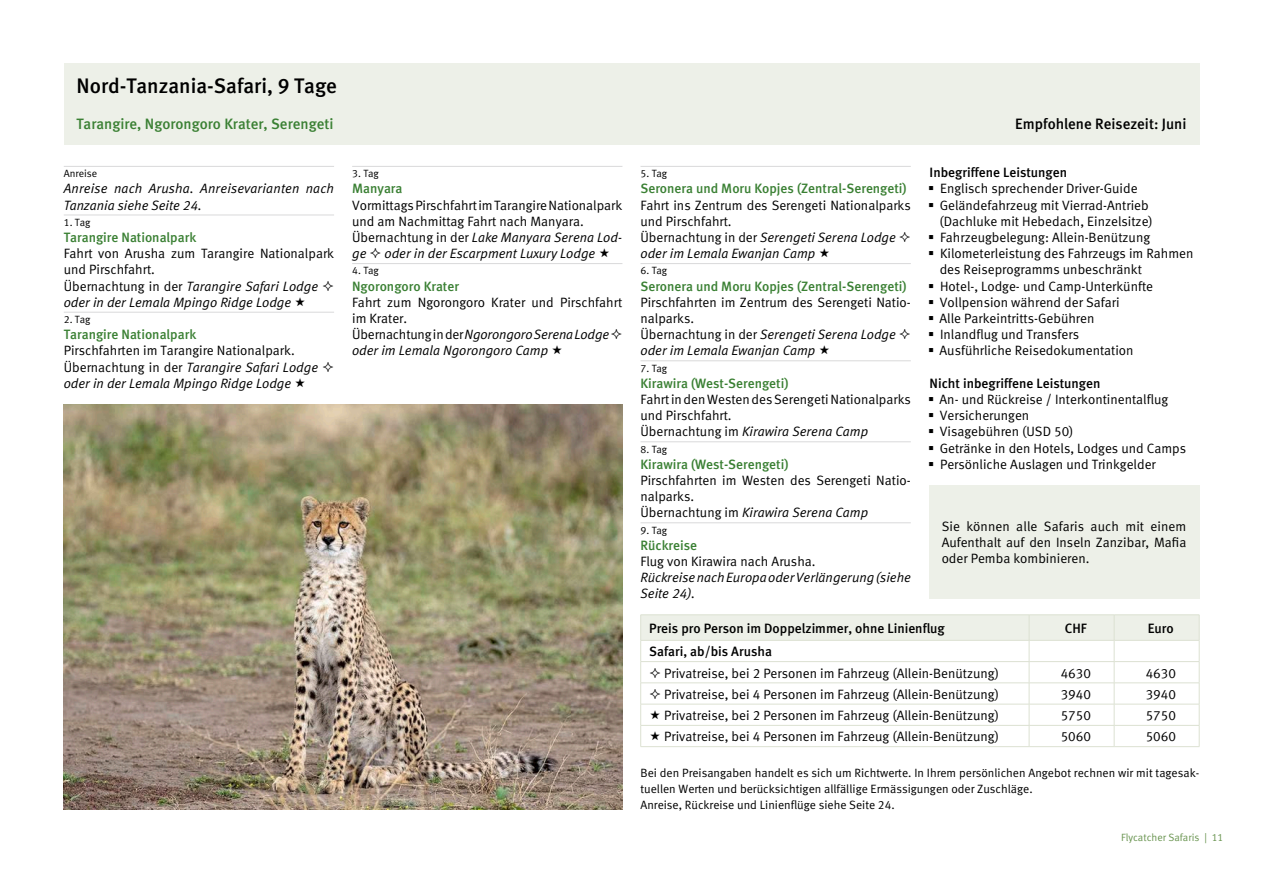
<style>
.page{position:relative;width:1263px;height:893px;background:#fff}
.page>*{position:absolute;margin:0;border:0;box-sizing:border-box;transform-origin:0 0}
.t1{font:21px "Meta Medium LF";color:#000}
.t2{font:15px "Meta Medium LF";color:#3a8033}
.t3{font:15px "Meta Medium LF";color:#000}
.t4{font:13.5px/16.2px "Meta Normal LF";color:#000}
.t5{font:13.5px "Meta Medium LF";color:#3a8033}
.t6{font:italic 13.5px/16.2px "Meta Normal LF";color:#000}
.t7{font:13.5px "Meta Medium LF";color:#000}
.t8{font:12px/16.2px "Meta Normal LF";color:#000}
.t9{font:10.5px "Meta Normal LF";color:#000}
.t10{font:10.5px "Meta Normal LF";color:#6a9551}
.s1{font-style:italic}
</style>
<div class="page">
<hr style="left:640px;top:166px;width:271px;height:1px;background:#d9d9da">
<hr style="left:640px;top:263px;width:271px;height:1px;background:#d9d9da">
<hr style="left:640px;top:361px;width:271px;height:1px;background:#d9d9da">
<hr style="left:640px;top:442px;width:271px;height:1px;background:#d9d9da">
<hr style="left:640px;top:523px;width:271px;height:1px;background:#d9d9da">
<div style="left:64px;top:64px;width:1135px;height:81px;background:#edf0e8"></div>
<hr style="left:64px;top:166px;width:270px;height:1px;background:#d9d9da">
<hr style="left:64px;top:215px;width:270px;height:1px;background:#d9d9da">
<hr style="left:64px;top:312px;width:270px;height:1px;background:#d9d9da">
<hr style="left:352px;top:166px;width:270px;height:1px;background:#d9d9da">
<hr style="left:352px;top:263px;width:270px;height:1px;background:#d9d9da">
<hr style="left:1029px;top:746px;width:85px;height:1px;background:#dce1d2">
<hr style="left:1114px;top:746px;width:85px;height:1px;background:#dce1d2">
<hr style="left:640px;top:746px;width:389px;height:1px;background:#dce1d2">
<div style="left:929px;top:485px;width:270px;height:113px;background:#edf0e8"></div>
<img style="left:64px;top:404px;width:558px;height:405px">
<svg style="left:640px;top:615px;width:560px;height:131px"></svg>
<h1 class="t1" style="left:77px;top:74px;width:262px">Nord-Tanzania-Safari, 9 Tage</h1>
<p class="t2" style="left:77px;top:115px;width:258px">Tarangire, Ngorongoro Krater, Serengeti</p>
<p class="t3" style="left:1015px;top:115px;width:173px">Empfohlene Reisezeit: Juni</p>
<p class="t9" style="left:64px;top:167px;width:35px">Anreise</p>
<p class="t6" style="left:64px;top:180px;width:272px">Anreise nach Arusha. Anreisevarianten nach<br>Tanzania siehe Seite 24.</p>
<p class="t9" style="left:64px;top:216px;width:28px">1. Tag</p>
<p class="t5" style="left:64px;top:229px;width:134px">Tarangire Nationalpark</p>
<p class="t4" style="left:64px;top:245px;width:272px">Fahrt von Arusha zum Tarangire Nationalpark und Pirschfahrt.<br>Übernachtung in der <span class="s1">Tarangire Safari Lodge oder in der Lemala Mpingo Ridge Lodge</span></p>
<p class="t9" style="left:64px;top:313px;width:28px">2. Tag</p>
<p class="t5" style="left:64px;top:327px;width:134px">Tarangire Nationalpark</p>
<p class="t4" style="left:64px;top:342px;width:256px">Pirschfahrten im Tarangire Nationalpark.<br>Übernachtung in der <span class="s1">Tarangire Safari Lodge oder in der Lemala Mpingo Ridge Lodge</span></p>
<p class="t7" style="left:929px;top:165px;width:139px">Inbegriffene Leistungen</p>
<p class="t4" style="left:939px;top:180px;width:256px">Englisch sprechender Driver-Guide Geländefahrzeug mit Vierrad-Antrieb (Dachluke mit Hebedach, Einzelsitze)<br>Fahrzeugbelegung: Allein-Benützung Kilometerleistung des Fahrzeugs im Rahmen des Reiseprogramms unbeschränkt<br>Hotel-, Lodge- und Camp-Unterkünfte Vollpension während der Safari<br>Alle Parkeintritts-Gebühren<br>Inlandflug und Transfers<br>Ausführliche Reisedokumentation</p>
<p class="t7" style="left:930px;top:375px;width:172px">Nicht inbegriffene Leistungen</p>
<p class="t4" style="left:939px;top:391px;width:248px">An- und Rückreise / Interkontinentalflug<br>Versicherungen<br>Visagebühren (USD 50)<br>Getränke in den Hotels, Lodges und Camps<br>Persönliche Auslagen und Trinkgelder</p>
<p class="t9" style="left:352px;top:167px;width:28px">3. Tag</p>
<p class="t5" style="left:352px;top:181px;width:52px">Manyara</p>
<p class="t4" style="left:352px;top:197px;width:272px">Vormittags Pirschfahrt im Tarangire Nationalpark und am Nachmittag Fahrt nach Manyara.<br>Übernachtung in der <span class="s1">Lake Manyara Serena Lod&shy;ge</span></p>
<p class="t9" style="left:640px;top:167px;width:28px">5. Tag</p>
<p class="t5" style="left:640px;top:181px;width:268px">Seronera und Moru Kopjes (Zentral-Serengeti)</p>
<p class="t4" style="left:640px;top:197px;width:272px">Fahrt ins Zentrum des Serengeti Nationalparks und Pirschfahrt.<br>Übernachtung in der <span class="s1">Serengeti Serena Lodge oder im Lemala Ewanjan Camp</span></p>
<p class="t9" style="left:640px;top:265px;width:28px">6. Tag</p>
<p class="t5" style="left:640px;top:278px;width:268px">Seronera und Moru Kopjes (Zentral-Serengeti)</p>
<p class="t4" style="left:640px;top:294px;width:272px">Pirschfahrten im Zentrum des Serengeti Natio&shy;nalparks.<br>Übernachtung in der <span class="s1">Serengeti Serena Lodge oder im Lemala Ewanjan Camp</span></p>
<p class="t9" style="left:640px;top:362px;width:28px">7. Tag</p>
<p class="t5" style="left:640px;top:375px;width:149px">Kirawira (West-Serengeti)</p>
<p class="t4" style="left:640px;top:391px;width:272px">Fahrt in den Westen des Serengeti Nationalparks und Pirschfahrt.<br>Übernachtung im <span class="s1">Kirawira Serena Camp</span></p>
<p class="t9" style="left:640px;top:443px;width:28px">8. Tag</p>
<p class="t5" style="left:640px;top:456px;width:149px">Kirawira (West-Serengeti)</p>
<p class="t4" style="left:640px;top:472px;width:272px">Pirschfahrten im Westen des Serengeti Natio&shy;nalparks.<br>Übernachtung im <span class="s1">Kirawira Serena Camp</span></p>
<p class="t9" style="left:640px;top:524px;width:28px">9. Tag</p>
<p class="t5" style="left:640px;top:537px;width:58px">Rückreise</p>
<p class="t4" style="left:640px;top:553px;width:177px">Flug von Kirawira nach Arusha.</p>
<p class="t6" style="left:640px;top:569px;width:272px">Rückreise nach Europa oder Verlängerung (siehe<br>Seite 24).</p>
<p class="t6" style="left:385px;top:245px;width:212px">oder in der Escarpment Luxury Lodge</p>
<p class="t9" style="left:352px;top:265px;width:28px">4. Tag</p>
<p class="t5" style="left:352px;top:278px;width:108px">Ngorongoro Krater</p>
<p class="t4" style="left:352px;top:294px;width:272px">Fahrt zum Ngorongoro Krater und Pirschfahrt im Krater.<br>Übernachtung in der <span class="s1">Ngorongoro Serena Lodge oder im Lemala Ngorongoro Camp</span></p>
<p class="t4" style="left:942px;top:518px;width:246px;text-align:justify">Sie können alle Safaris auch mit einem Aufenthalt auf den Inseln Zanzibar, Mafia oder Pemba kombinieren.</p>
<p class="t7" style="left:649px;top:620px;width:297px">Preis pro Person im Doppelzimmer, ohne Linienflug</p>
<p class="t7" style="left:1065px;top:620px;width:23px">CHF</p>
<p class="t7" style="left:1148px;top:620px;width:27px">Euro</p>
<p class="t7" style="left:649px;top:644px;width:124px">Safari, ab/bis Arusha</p>
<p class="t4" style="left:664px;top:665px;width:336px">Privatreise, bei 2 Personen im Fahrzeug (Allein-Benützung)</p>
<p class="t4" style="left:1061px;top:665px;width:32px">4630</p>
<p class="t4" style="left:1146px;top:665px;width:32px">4630</p>
<p class="t4" style="left:664px;top:686px;width:336px">Privatreise, bei 4 Personen im Fahrzeug (Allein-Benützung)</p>
<p class="t4" style="left:1061px;top:686px;width:32px">3940</p>
<p class="t4" style="left:1146px;top:686px;width:32px">3940</p>
<p class="t4" style="left:664px;top:707px;width:336px">Privatreise, bei 2 Personen im Fahrzeug (Allein-Benützung)</p>
<p class="t4" style="left:1061px;top:707px;width:32px">5750</p>
<p class="t4" style="left:1146px;top:707px;width:32px">5750</p>
<p class="t4" style="left:664px;top:728px;width:336px">Privatreise, bei 4 Personen im Fahrzeug (Allein-Benützung)</p>
<p class="t4" style="left:1061px;top:728px;width:32px">5060</p>
<p class="t4" style="left:1146px;top:728px;width:32px">5060</p>
<p class="t8" style="left:640px;top:764px;width:560px">Bei den Preisangaben handelt es sich um Richtwerte. In Ihrem persönlichen Angebot rechnen wir mit tagesak&shy;tuellen Werten und berücksichtigen allfällige Ermässigungen oder Zuschläge.<br>Anreise, Rückreise und Linienflüge siehe Seite 24.</p>
<p class="t10" style="left:1121px;top:832px;width:104px">Flycatcher Safaris | 11</p>
</div>
